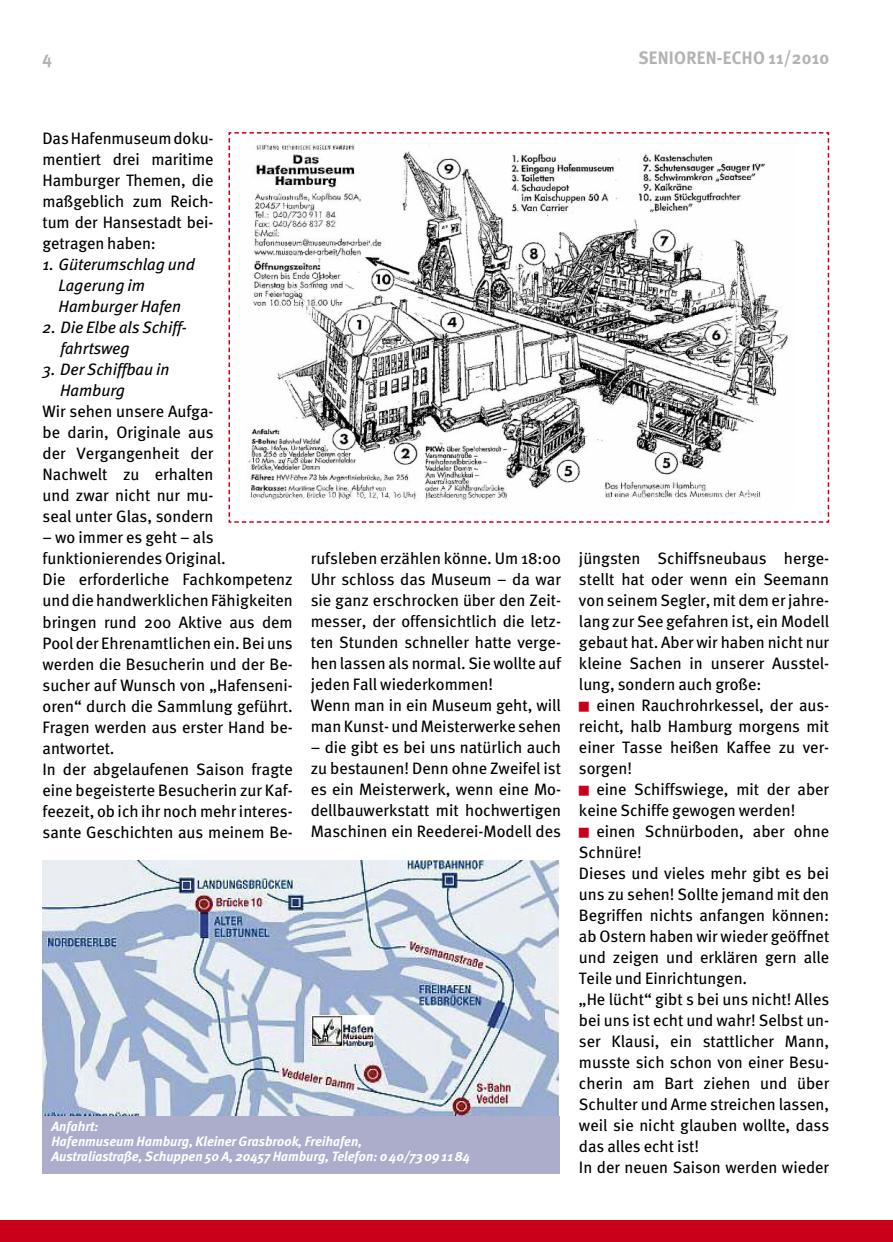
<style>
.page{position:relative;width:893px;height:1242px;background:#fff}
.page>*{position:absolute;margin:0;border:0;box-sizing:border-box;transform-origin:0 0}
.t1{font:700 18px "Meta";letter-spacing:.015em;color:#b3b3b3}
.t2{font:16.5px/21px "Meta";color:#000;text-align:justify}
.t3{font:italic 16.5px/21px "Meta";color:#000}
.t4{font:italic 700 13.5px/15px "Meta";color:#fff}
.s1{color:#ca001b}
</style>
<div class="page">
<div style="left:0;top:1220px;width:893px;height:22px;background:#ca001b"></div>
<svg style="left:228px;top:132px;width:602px;height:391px"></svg>
<img style="left:43px;top:860px;width:517px;height:256px">
<div style="left:43px;top:1116px;width:517px;height:58px;background:#abadcb"></div>
<p class="t1" style="left:43px;top:47px;width:11px">4</p>
<p class="t1" style="left:638px;top:47px;width:192px">SENIOREN-ECHO 11/2010</p>
<p class="t2" style="left:43px;top:128px;width:172px">Das Hafenmuseum doku&shy;mentiert drei maritime Hamburger Themen, die maßgeblich zum Reich&shy;tum der Hansestadt bei&shy;getragen haben:</p>
<p class="t3" style="left:59px;top:256px;width:138px;text-indent:-16px">1. Güterumschlag und<br>Lagerung im<br>Hamburger Hafen</p>
<p class="t3" style="left:61px;top:319px;width:128px;text-indent:-18px">2. Die Elbe als Schiff&shy;fahrtsweg</p>
<p class="t3" style="left:60px;top:361px;width:111px;text-indent:-18px">3. Der Schiffbau in<br>Hamburg</p>
<p class="t2" style="left:43px;top:401px;width:173px">Wir sehen unsere Aufga&shy;be darin, Originale aus der Vergangenheit der Nachwelt zu erhalten und zwar nicht nur mu&shy;seal unter Glas, sondern</p>
<p class="t2" style="left:43px;top:527px;width:252px;text-align:left">– wo immer es geht – als funktionierendes Original.<br>Die erforderliche Fachkompetenz und die handwerklichen Fähigkeiten bringen rund 200 Aktive aus dem<br>Pool der Ehrenamtlichen ein. Bei uns werden die Besucherin und der Be&shy;sucher auf Wunsch von „Hafenseni&shy;oren“ durch die Sammlung geführt.<br>Fragen werden aus erster Hand be&shy;antwortet.<br>In der abgelaufenen Saison fragte eine begeisterte Besucherin zur Kaf&shy;feezeit, ob ich ihr noch mehr interes&shy;sante Geschichten aus meinem Be-</p>
<p class="t2" style="left:311px;top:548px;width:252px;text-align:left">rufsleben erzählen könne. Um 18:00<br>Uhr schloss das Museum – da war sie ganz erschrocken über den Zeit&shy;messer, der offensichtlich die letz&shy;ten Stunden schneller hatte verge&shy;hen lassen als normal. Sie wollte auf jeden Fall wiederkommen!<br>Wenn man in ein Museum geht, will man Kunst- und Meisterwerke sehen</p>
<p class="t2" style="left:311px;top:737px;width:252px">– die gibt es bei uns natürlich auch zu bestaunen! Denn ohne Zweifel ist es ein Meisterwerk, wenn eine Mo&shy;dellbauwerkstatt mit hochwertigen Maschinen ein Reederei-Modell des</p>
<p class="t4" style="left:52px;top:1120px;width:420px">Anfahrt:<br>Hafenmuseum Hamburg, Kleiner Grasbrook, Freihafen,<br>Australiastraße, Schuppen 50 A, 20457 Hamburg, Telefon: 0 40/73 09 11 84</p>
<p class="t2" style="left:579px;top:548px;width:252px">jüngsten Schiffsneubaus herge&shy;stellt hat oder wenn ein Seemann von seinem Segler, mit dem er jahre&shy;lang zur See gefahren ist, ein Modell gebaut hat. Aber wir haben nicht nur kleine Sachen in unserer Ausstel&shy;lung, sondern auch große:</p>
<p class="t2" style="left:579px;top:694px;width:252px"><span class="s1">■</span> einen Rauchrohrkessel, der aus&shy;reicht, halb Hamburg morgens mit einer Tasse heißen Kaffee zu ver&shy;sorgen!</p>
<p class="t2" style="left:579px;top:778px;width:252px"><span class="s1">■</span> eine Schiffswiege, mit der aber keine Schiffe gewogen werden!</p>
<p class="t2" style="left:579px;top:820px;width:252px;text-align:left"><span class="s1">■</span> einen Schnürboden, aber ohne<br>Schnüre!<br>Dieses und vieles mehr gibt es bei uns zu sehen! Sollte jemand mit den<br>Begriffen nichts anfangen können: ab Ostern haben wir wieder geöffnet und zeigen und erklären gern alle<br>Teile und Einrichtungen.<br>„He lücht“ gibt s bei uns nicht! Alles bei uns ist echt und wahr! Selbst un&shy;ser Klausi, ein stattlicher Mann, musste sich schon von einer Besu&shy;cherin am Bart ziehen und über<br>Schulter und Arme streichen lassen, weil sie nicht glauben wollte, dass das alles echt ist!<br>In der neuen Saison werden wieder</p>
</div>
